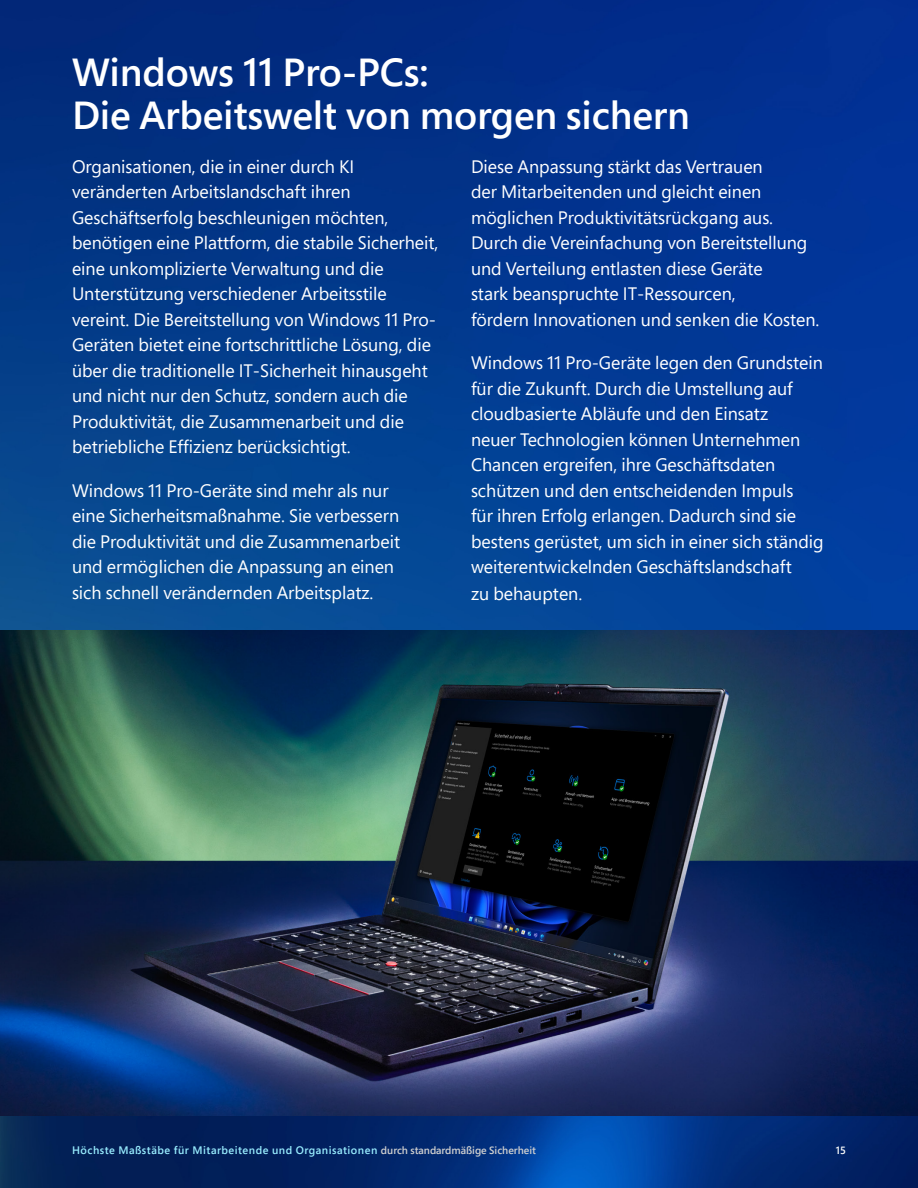
<style>
.page{position:relative;width:918px;height:1188px;background:#fff}
.page>*{position:absolute;margin:0;border:0;box-sizing:border-box;transform-origin:0 0}
.H2_-_Semibold_26___28_6{font:600 39px/42.9px "Segoe Pro";letter-spacing:-.005em;color:#fff}
.B2_-_Regular_12___18{font:18px/25.5px "Segoe Pro";color:#fff}
.t1{font:600 10.8px "Segoe Pro";letter-spacing:.045em;color:#98ecfe}
.t2{font:600 10.5px "Segoe Pro";color:#fff}
.s1{font-size:10.5px;color:#cfcfcf}
</style>
<div class="page">
<img style="left:0;top:0;width:918px;height:630px">
<img style="left:0;top:1116px;width:918px;height:72px">
<img style="left:0;top:630px;width:918px;height:486px">
<p class="H2_-_Semibold_26___28_6" style="left:72px;top:50px;width:619px">Windows 11 Pro-PCs:<br>Die Arbeitswelt von morgen sichern</p>
<p class="B2_-_Regular_12___18" style="left:72px;top:153px;width:368px">Organisationen, die in einer durch KI veränderten Arbeitslandschaft ihren Geschäftserfolg beschleunigen möchten, benötigen eine Plattform, die stabile Sicherheit, eine unkomplizierte Verwaltung und die Unterstützung verschiedener Arbeitsstile vereint. Die Bereitstellung von Windows 11 Pro-Geräten bietet eine fortschrittliche Lösung, die über die traditionelle IT-Sicherheit hinausgeht und nicht nur den Schutz, sondern auch die Produktivität, die Zusammenarbeit und die betriebliche Effizienz berücksichtigt.</p>
<p class="B2_-_Regular_12___18" style="left:72px;top:477px;width:330px">Windows 11 Pro-Geräte sind mehr als nur eine Sicherheitsmaßnahme. Sie verbessern die Produktivität und die Zusammenarbeit und ermöglichen die Anpassung an einen sich schnell verändernden Arbeitsplatz.</p>
<p class="B2_-_Regular_12___18" style="left:471px;top:153px;width:350px">Diese Anpassung stärkt das Vertrauen<br>der Mitarbeitenden und gleicht einen möglichen Produktivitätsrückgang aus.<br>Durch die Vereinfachung von Bereitstellung und Verteilung entlasten diese Geräte<br>stark beanspruchte IT-Ressourcen,<br>fördern Innovationen und senken die Kosten.</p>
<p class="B2_-_Regular_12___18" style="left:471px;top:349px;width:354px">Windows 11 Pro-Geräte legen den Grundstein für die Zukunft. Durch die Umstellung auf cloudbasierte Abläufe und den Einsatz<br>neuer Technologien können Unternehmen Chancen ergreifen, ihre Geschäftsdaten schützen und den entscheidenden Impuls<br>für ihren Erfolg erlangen. Dadurch sind sie bestens gerüstet, um sich in einer sich ständig weiterentwickelnden Geschäftslandschaft<br>zu behaupten.</p>
<p class="t1" style="left:72px;top:1143px;width:466px">Höchste Maßstäbe für Mitarbeitende und Organisationen <span class="s1">durch standardmäßige Sicherheit</span></p>
<p class="t2" style="left:836px;top:1143px;width:12px">15</p>
</div>
